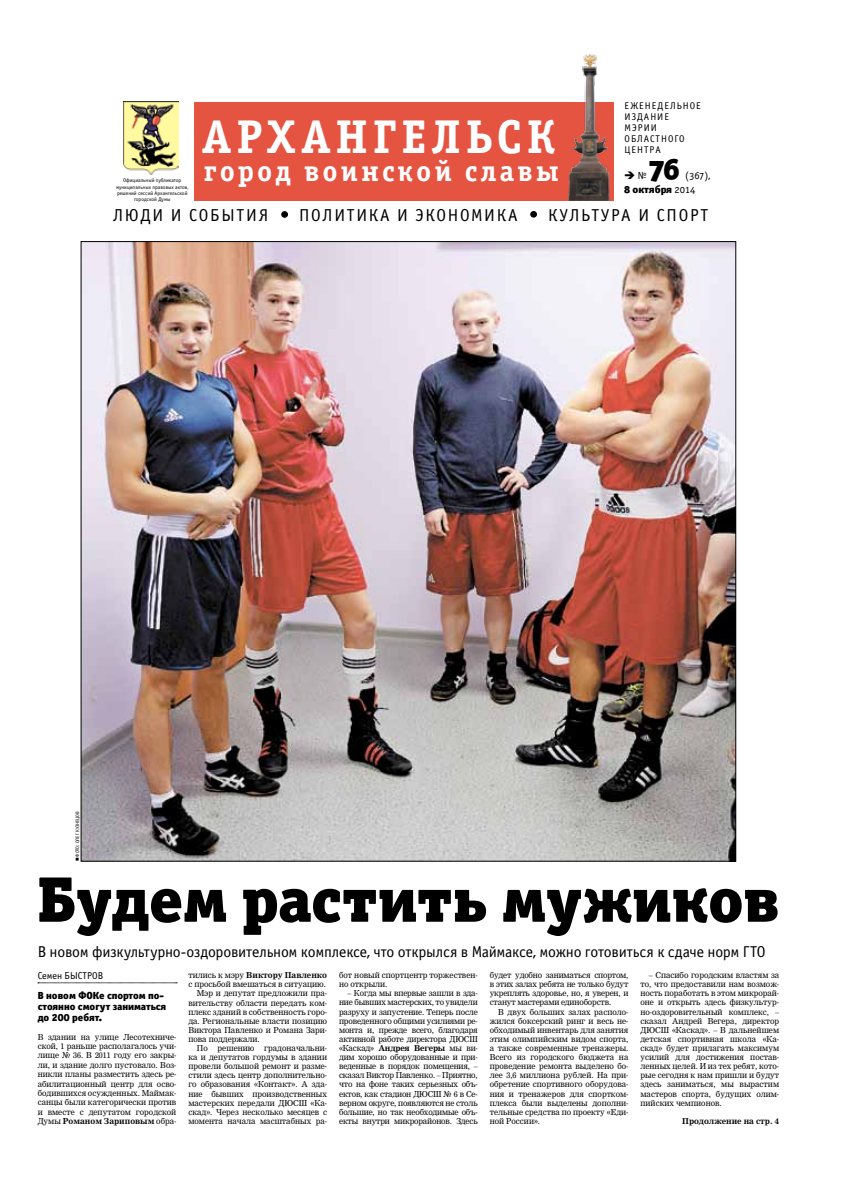
<style>
.page{position:relative;width:842px;height:1191px;background:#fff}
.page>*{position:absolute;margin:0;border:0;box-sizing:border-box;transform-origin:0 0}
.t1{font:64.5px "Officina Serif Black OSC";color:#000}
.t2{font:47.4px "Officina Serif Bold C";letter-spacing:.1em;color:#fff}
.t3{font:30.1px "Officina Sans Black OSC";color:#000}
.t4{font:29.4px "Officina Serif Bold C";letter-spacing:.1em;color:#fff}
.t5{font:17.3px "Officina Sans Book C";letter-spacing:.1em;color:#000}
.t6{font:15.8px "Officina Sans Book OSC";letter-spacing:-.015em;color:#000}
.t7{font:10.4px "Officina Sans Black OSC";color:#000}
.t8{font:10.4px "Officina Sans Book OSC";color:#000}
.t9{font:10.3px/10.8px "Officina Sans Black C";color:#000}
.t10{font:10px "Officina Sans Book OSC";color:#000}
.t11{font:9.8px/11.1px "Officina Sans Book C";letter-spacing:.1em;color:#000}
.t12{font:8px/9.1px "Nimrod Cyr";color:#000;text-align:justify}
.t13{font:700 8px "Nimrod Cyr";color:#000}
.t14{font:5.4px/6.2px "Officina Sans Book C";color:#000;text-align:center}
.t15{font:5px "Officina Sans Book OSC";color:#000}
.s1{font-family:"Officina Sans Book OSC"}
.s2{font-weight:700}
.s3{font-weight:400}
</style>
<div class="page">
<div style="left:194px;top:102px;width:420px;height:98px;background:#e55341"></div>
<img style="left:123px;top:102px;width:56px;height:72px">
<svg style="left:282px;top:212px;width:5px;height:5px"></svg>
<svg style="left:531px;top:211px;width:5px;height:6px"></svg>
<img style="left:568px;top:54px;width:42px;height:146px">
<img style="left:83px;top:243px;width:651px;height:616px">
<svg style="left:38px;top:982px;width:139px;height:1px"></svg>
<h2 class="t2" style="left:202px;top:110px;width:355px">Архангельск</h2>
<p class="t11" style="left:624px;top:100px;width:78px">еженедельное издание мэрии областного центра</p>
<h3 class="t3" style="left:649px;top:149px;width:32px">76</h3>
<h3 class="t4" style="left:203px;top:154px;width:357px">город воинской славы</h3>
<h3 class="t8" style="left:685px;top:170px;width:27px">(367),</h3>
<h3 class="t7" style="left:624px;top:183px;width:73px">8 октября <span class="s1">2014</span></h3>
<h3 class="t8" style="left:638px;top:170px;width:10px">№</h3>
<p class="t14" style="left:123px;top:178px;width:60px">Официальный публикатор</p>
<p class="t14" style="left:116px;top:184px;width:74px">муниципальных правовых актов,</p>
<p class="t14" style="left:117px;top:190px;width:72px">решений сессий Архангельской городской Думы</p>
<h3 class="t5" style="left:113px;top:205px;width:157px">люди и события</h3>
<h3 class="t5" style="left:299px;top:205px;width:220px">Политика и экономика</h3>
<h3 class="t5" style="left:548px;top:205px;width:162px">культура и сп орт</h3>
<p class="t15" style="left:75px;top:856px;width:47px;rotate:-90deg">фото: олег кузнецов</p>
<h1 class="t1" style="left:38px;top:858px;width:743px">Будем растить мужиков</h1>
<h3 class="t6" style="left:38px;top:943px;width:709px">В новом физкультурно-оздоровительном комплексе, что открылся в Маймаксе, можно готовиться к сдаче норм ГТО</h3>
<p class="t10" style="left:38px;top:970px;width:61px">Семен БЫСТРОВ</p>
<p class="t9" style="left:38px;top:990px;width:130px">В новом ФОКе спортом по&shy;стоянно смогут заниматься до 200 ребят.</p>
<p class="t12" style="left:38px;top:1032px;width:140px">В здании на улице Лесотехниче&shy;ской, 1 раньше располагалось учи&shy;лище № 36. В 2011 году его закры&shy;ли, и здание долго пустовало. Воз&shy;никли планы разместить здесь ре&shy;абилитационный центр для осво&shy;бодившихся осужденных. Маймак&shy;санцы были категорически против и вместе с депутатом городской Думы <span class="s2">Романом Зариповым</span> обра-</p>
<p class="t12" style="left:640px;top:970px;width:140px;text-indent:9px">– Спасибо городским властям за то, что предоставили нам возмож&shy;ность поработать в этом микрорай&shy;оне и открыть здесь физкультур&shy;но-оздоровительный комплекс, – сказал Андрей Вегера, директор ДЮСШ «Каскад». – В дальнейшем детская спортивная школа «Ка&shy;скад» будет прилагать максимум усилий для достижения постав&shy;ленных целей. И из тех ребят, кото&shy;рые сегодня к нам пришли и будут здесь заниматься, мы вырастим мастеров спорта, будущих олим&shy;пийских чемпионов.</p>
<p class="t13" style="left:682px;top:1116px;width:98px">Продолжение на стр. 4</p>
<p class="t12" style="left:339px;top:970px;width:140px">бот новый спортцентр торжествен&shy;но открыли.</p>
<p class="t12" style="left:339px;top:988px;width:140px;text-indent:9px">– Когда мы впервые зашли в зда&shy;ние бывших мастерских, то увидели разруху и запустение. Теперь после проведенного общими усилиями ре&shy;монта и, прежде всего, благодаря активной работе директора ДЮСШ «Каскад» <span class="s2">Андрея Вегеры</span> мы ви&shy;дим хорошо оборудованные и при&shy;веденные в порядок помещения, – сказал Виктор Павленко. – Приятно, что на фоне таких серьезных объ&shy;ектов, как стадион ДЮСШ № 6 в Се&shy;верном округе, появляются не столь большие, но так необходимые объ&shy;екты внутри микрорайонов. Здесь</p>
<p class="t12" style="left:490px;top:970px;width:140px">будет удобно заниматься спортом, в этих залах ребята не только будут укреплять здоровье, но, я уверен, и станут мастерами единоборств.</p>
<p class="t12" style="left:490px;top:1007px;width:140px;text-indent:9px">В двух больших залах располо&shy;жился боксерский ринг и весь не&shy;обходимый инвентарь для занятия этим олимпийским видом спорта, а также современные тренажеры.<br>Всего из городского бюджета на проведение ремонта выделено бо&shy;лее 3,6 миллиона рублей. На при&shy;обретение спортивного оборудова&shy;ния и тренажеров для спортком&shy;плекса были выделены дополни&shy;тельные средства по проекту «Еди&shy;ной России».</p>
<p class="t13" style="left:188px;top:970px;width:140px"><span class="s3">тились к мэру</span> Виктору Павленко</p>
<p class="t12" style="left:188px;top:979px;width:139px">с просьбой вмешаться в ситуацию.</p>
<p class="t12" style="left:197px;top:989px;width:132px">Мэр и депутат предложили пра-</p>
<p class="t12" style="left:188px;top:998px;width:140px">вительству области передать ком-</p>
<p class="t12" style="left:188px;top:1007px;width:140px">плекс зданий в собственность горо-</p>
<p class="t12" style="left:188px;top:1016px;width:140px">да. Региональные власти позицию</p>
<p class="t12" style="left:188px;top:1025px;width:140px">Виктора Павленко и Романа Зари-</p>
<p class="t12" style="left:188px;top:1034px;width:73px">пова поддержали.</p>
<p class="t12" style="left:197px;top:1043px;width:132px">По решению градоначальни-</p>
<p class="t12" style="left:188px;top:1052px;width:140px">ка и депутатов гордумы в здании</p>
<p class="t12" style="left:188px;top:1061px;width:140px">провели большой ремонт и разме-</p>
<p class="t12" style="left:188px;top:1070px;width:140px">стили здесь центр дополнительно-</p>
<p class="t12" style="left:188px;top:1080px;width:140px">го образования «Контакт». А зда-</p>
<p class="t12" style="left:188px;top:1089px;width:140px">ние бывших производственных</p>
<p class="t12" style="left:188px;top:1098px;width:140px">мастерских передали ДЮСШ «Ка-</p>
<p class="t12" style="left:188px;top:1107px;width:140px">скад». Через несколько месяцев с</p>
<p class="t12" style="left:188px;top:1116px;width:140px">момента начала масштабных ра-</p>
</div>
